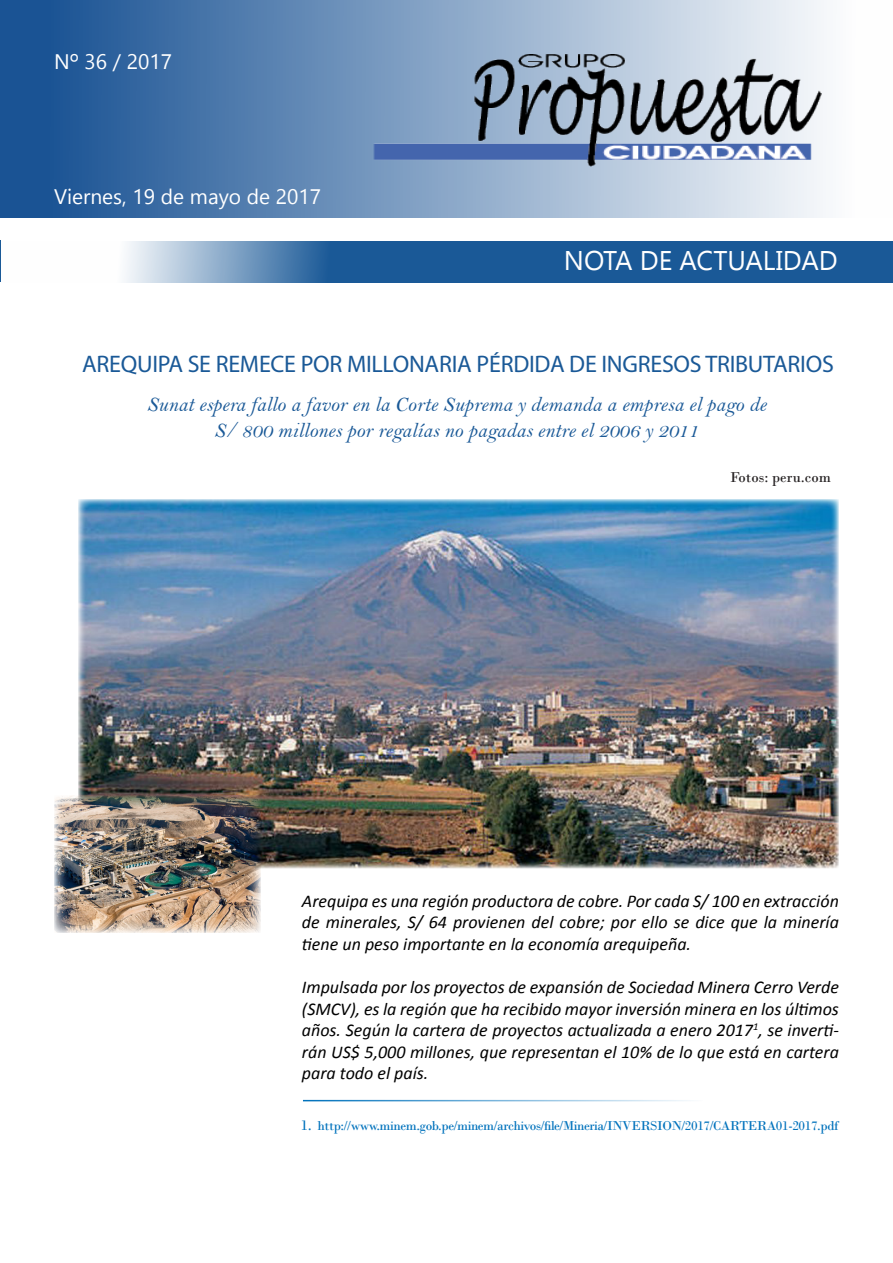
<style>
.page{position:relative;width:893px;height:1263px;background:#fff}
.page>*{position:absolute;margin:0;border:0;box-sizing:border-box;transform-origin:0 0}
.t1{font:24px "Myriad Pro";letter-spacing:-.01em;color:#1a5997}
.t2{font:21px "Bell MT Italic";color:#1a5997}
.t3{font:italic 18px/21.6px "Calibri";color:#000;text-align:justify}
.t4{font:15px "Bodoni";color:#231f20}
.t5{font:13.5px "Bodoni";letter-spacing:-.03em;color:#0072bc}
.s1{font-size:15px}
</style>
<div class="page">
<div style="left:0;top:0;width:892px;height:217px;background:linear-gradient(to right,#0f4a8e,#fff)"></div>
<svg style="left:125px;top:241px;width:768px;height:41px;fill:#1a5997"></svg>
<hr style="left:0;top:240px;width:1px;height:41px;background:#1a5997">
<img style="left:373px;top:54px;width:449px;height:113px">
<img style="left:79px;top:500px;width:760px;height:368px">
<img style="left:54px;top:795px;width:206px;height:138px">
<hr style="left:303px;top:1100px;width:400px;height:1px;background:#0072bc">
<svg style="left:566px;top:251px;width:66px;height:19px"></svg>
<svg style="left:642px;top:251px;width:29px;height:19px"></svg>
<div style="left:680px;top:251px;width:156px;height:19px;background:#1a5997"></div>
<svg style="left:56px;top:54px;width:22px;height:15px"></svg>
<svg style="left:113px;top:55px;width:8px;height:17px"></svg>
<svg style="left:128px;top:54px;width:43px;height:16px"></svg>
<svg style="left:135px;top:189px;width:19px;height:15px"></svg>
<svg style="left:162px;top:188px;width:21px;height:16px"></svg>
<svg style="left:248px;top:188px;width:21px;height:16px"></svg>
<svg style="left:277px;top:189px;width:43px;height:15px"></svg>
<svg style="left:86px;top:54px;width:20px;height:16px"></svg>
<svg style="left:54px;top:188px;width:71px;height:18px"></svg>
<svg style="left:192px;top:193px;width:48px;height:16px"></svg>
<p class="t1" style="left:82px;top:349px;width:753px">AREQUIPA SE REMECE POR MILLONARIA PÉRDIDA DE INGRESOS TRIBUTARIOS</p>
<p class="t2" style="left:147px;top:392px;width:621px">Sunat espera fallo a favor en la Corte Suprema y demanda a empresa el pago de</p>
<p class="t2" style="left:214px;top:417px;width:486px">S/ 800 millones por regalías no pagadas entre el 2006 y 2011</p>
<p class="t4" style="left:730px;top:468px;width:102px">Fotos: peru.com</p>
<p class="t3" style="left:302px;top:889px;width:539px">Arequipa es una región productora de cobre. Por cada S/ 100 en extracción de minerales, S/ 64 provienen del cobre; por ello se dice que la minería tiene un peso importante en la economía arequipeña.</p>
<p class="t3" style="left:302px;top:975px;width:539px">Impulsada por los proyectos de expansión de Sociedad Minera Cerro Verde (SMCV), es la región que ha recibido mayor inversión minera en los últimos años. Según la cartera de proyectos actualizada a enero 2017<sup>1</sup>, se inverti&shy;rán US$ 5,000 millones, que representan el 10% de lo que está en cartera para todo el país.</p>
<p class="t5" style="left:301px;top:1118px;width:539px"><span class="s1">1.</span> http://www.minem.gob.pe/minem/archivos/file/Mineria/INVERSION/2017/CARTERA01-2017.pdf</p>
</div>
